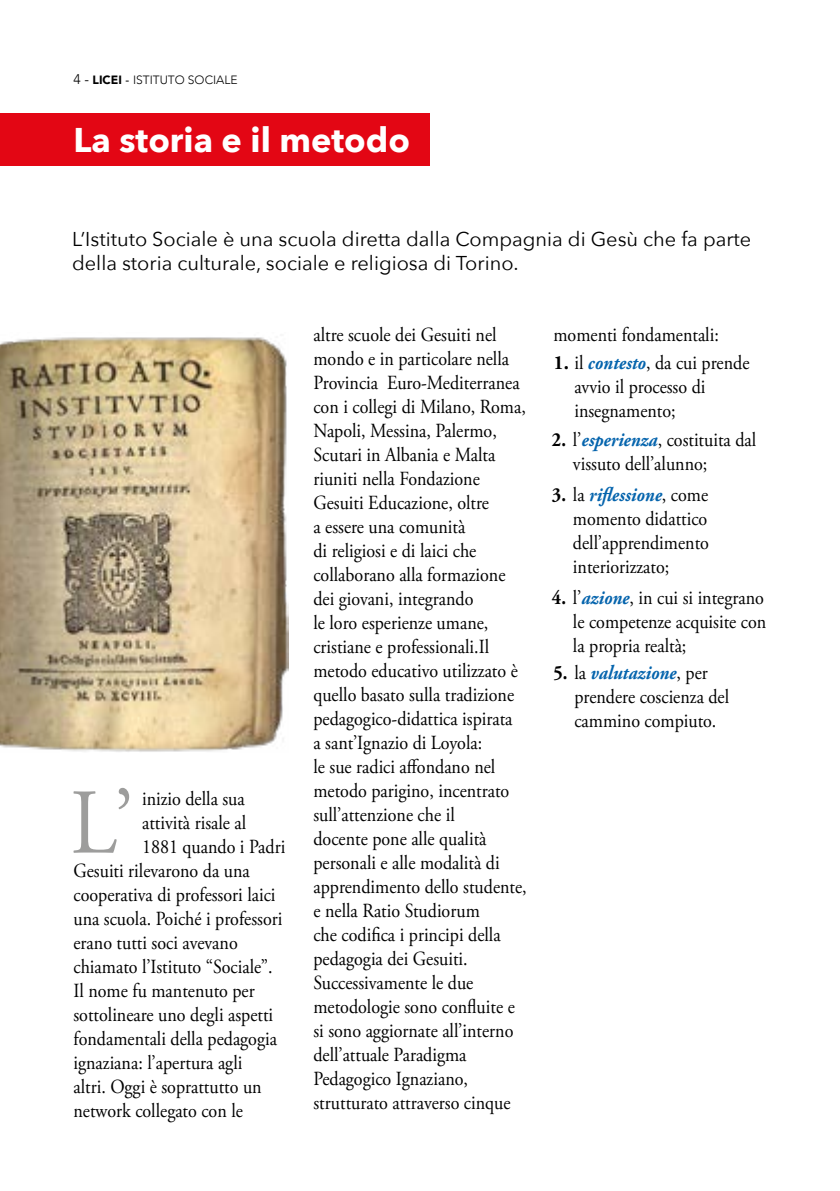
<style>
.page{position:relative;width:840px;height:1191px;background:#fff}
.page>*{position:absolute;margin:0;border:0;box-sizing:border-box;transform-origin:0 0}
.t1{font:92.4px "Adobe Garamond Pro";color:#9d9d9c;scale:.9 1}
.t2{font:700 34.2px "Avenir Next";color:#fff}
.t3{font:20px/24px "Adobe Garamond Pro";color:#000;scale:.9 1}
.t4{font:20px/24px "Avenir Next";color:#000}
.t5{font:300 12px "Avenir";color:#000}
.s1{font-size:14px}
.s2{font-weight:900}
.s3{font-weight:500}
.s4{font-weight:700}
.s5{font-weight:700;font-style:italic;color:#0564ad}
</style>
<div class="page">
<div style="left:0;top:113px;width:429px;height:53px;background:#e30614"></div>
<img style="left:0;top:337px;width:288px;height:415px">
<p class="t5" style="left:73px;top:72px;width:165px"><span class="s1">4 -</span> <span class="s2">LICEI</span> <span class="s3">-</span> ISTITUTO SOCIALE</p>
<h2 class="t2" style="left:73px;top:110px;width:338px">La storia e il metodo</h2>
<p class="t4" style="left:72px;top:226px;width:680px">L’Istituto Sociale è una scuola diretta dalla Compagnia di Gesù che fa parte della storia culturale, sociale e religiosa di Torino.</p>
<h1 class="t1" style="left:71px;top:768px;width:72px">L’</h1>
<p class="t3" style="left:142px;top:787px;width:116px">inizio della sua</p>
<p class="t3" style="left:142px;top:811px;width:117px">attività risale al</p>
<p class="t3" style="left:142px;top:835px;width:160px">1881 quando i Padri</p>
<p class="t3" style="left:73px;top:859px;width:197px">Gesuiti rilevarono da una</p>
<p class="t3" style="left:73px;top:883px;width:226px">cooperativa di professori laici</p>
<p class="t3" style="left:73px;top:907px;width:233px">una scuola. Poiché i professori</p>
<p class="t3" style="left:73px;top:931px;width:184px">erano tutti soci avevano</p>
<p class="t3" style="left:73px;top:955px;width:222px">chiamato l’Istituto “Sociale”.</p>
<p class="t3" style="left:73px;top:979px;width:203px">Il nome fu mantenuto per</p>
<p class="t3" style="left:73px;top:1003px;width:223px">sottolineare uno degli aspetti</p>
<p class="t3" style="left:73px;top:1027px;width:227px">fondamentali della pedagogia</p>
<p class="t3" style="left:73px;top:1051px;width:189px">ignaziana: l’apertura agli</p>
<p class="t3" style="left:73px;top:1075px;width:210px">altri. Oggi è soprattutto un</p>
<p class="t3" style="left:73px;top:1099px;width:190px">network collegato con le</p>
<p class="t3" style="left:313px;top:323px;width:238px">altre scuole dei Gesuiti nel mondo e in particolare nella<br>Provincia Euro-Mediterranea con i collegi di Milano, Roma,<br>Napoli, Messina, Palermo,<br>Scutari in Albania e Malta riuniti nella Fondazione<br>Gesuiti Educazione, oltre<br>a essere una comunità<br>di religiosi e di laici che collaborano alla formazione dei giovani, integrando<br>le loro esperienze umane, cristiane e professionali.Il metodo educativo utilizzato è quello basato sulla tradizione pedagogico-didattica ispirata<br>a sant’Ignazio di Loyola:<br>le sue radici affondano nel metodo parigino, incentrato sull’attenzione che il<br>docente pone alle qualità personali e alle modalità di apprendimento dello studente, e nella Ratio Studiorum<br>che codifica i principi della pedagogia dei Gesuiti.<br>Successivamente le due metodologie sono confluite e si sono aggiornate all’interno dell’attuale Paradigma<br>Pedagogico Ignaziano, strutturato attraverso cinque</p>
<p class="t3" style="left:553px;top:323px;width:185px">momenti fondamentali:</p>
<p class="t3" style="left:574px;top:351px;width:196px;text-indent:-21px"><span class="s4">1.</span> il <span class="s5">contesto</span>, da cui prende avvio il processo di insegnamento;</p>
<p class="t3" style="left:572px;top:428px;width:205px;text-indent:-21px"><span class="s4">2.</span> l’<span class="s5">esperienza</span>, costituita dal vissuto dell’alunno;</p>
<p class="t3" style="left:572px;top:484px;width:152px;text-align:justify;text-indent:-21px"><span class="s4">3.</span> la <span class="s5">riflessione</span>, come momento didattico dell’apprendimento interiorizzato;</p>
<p class="t3" style="left:572px;top:586px;width:216px;text-align:justify;text-indent:-21px"><span class="s4">4.</span> l’<span class="s5">azione</span>, in cui si integrano le competenze acquisite con la propria realtà;</p>
<p class="t3" style="left:574px;top:661px;width:173px;text-indent:-21px"><span class="s4">5.</span> la <span class="s5">valutazione</span>, per prendere coscienza del cammino compiuto.</p>
</div>
